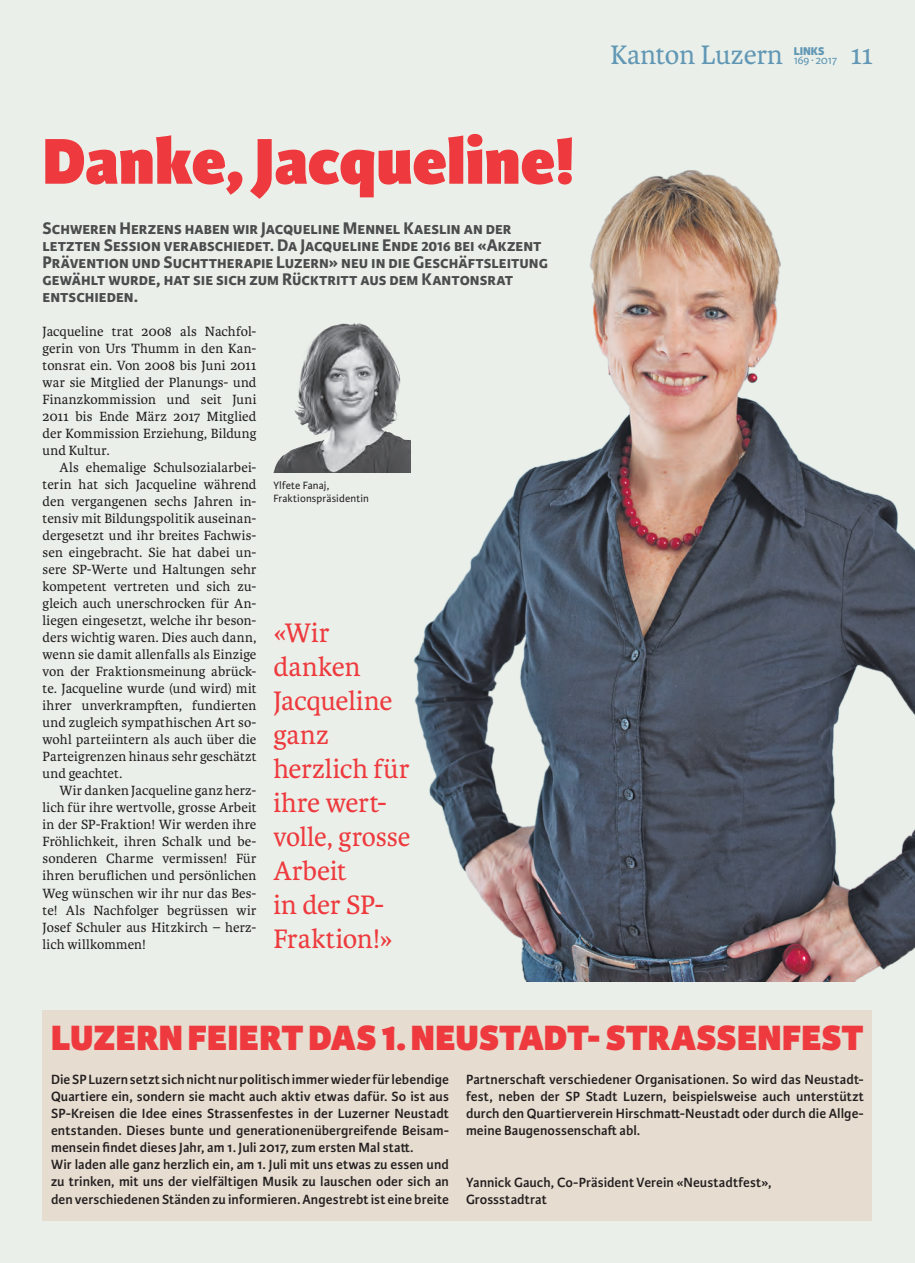
<style>
.page{position:relative;width:915px;height:1263px;background:#fff}
.page>*{position:absolute;margin:0;border:0;box-sizing:border-box;transform-origin:0 0}
.t1{font:800 69px "Karmina Sans";color:#ee3a3e}
.t2{font:800 37.5px "Karmina Sans";color:#ee3a3e}
.t3{font:28.5px/34px "Karmina";letter-spacing:-.005em;color:#ee3a3e}
.t4{font:28.5px "Karmina";color:#6197b5}
.t5{font:700 18px/17px "Karmina Sans";color:#4b4c4d}
.t6{font:14.25px/17px "Karmina";letter-spacing:.01em;color:#231f20;text-align:justify}
.t7{font:600 14.25px/17px "Karmina Sans";letter-spacing:.005em;color:#231f20}
.t8{font:12px "Karmina Sans";letter-spacing:-.035em;color:#6197b5}
.t9{font:800 12px "Karmina Sans";color:#6197b5}
.t10{font:11.25px/12.8px "Karmina Sans";letter-spacing:.015em;color:#231f20}
</style>
<div class="page">
<div style="left:0;top:0;width:914px;height:1263px;background:#eaf0e9"></div>
<img style="left:393px;top:170px;width:521px;height:811px">
<div style="left:43px;top:1010px;width:829px;height:210px;background:#e6dccf"></div>
<img style="left:273px;top:322px;width:137px;height:150px">
<h1 class="t1" style="left:43px;top:120px;width:533px">Danke, Jacqueline!</h1>
<p class="t5" style="left:43px;top:220px;width:507px">Schweren Herzens haben wir Jacqueline Mennel Kaeslin an der letzten Session verabschiedet. Da Jacqueline Ende 2016 bei «Akzent Prävention und Suchttherapie Luzern» neu in die Geschäftsleitung gewählt wurde, hat sie sich zum Rücktritt aus dem Kantonsrat entschieden.</p>
<p class="t6" style="left:43px;top:323px;width:215px">Jacqueline trat 2008 als Nachfol&shy;gerin von Urs Thumm in den Kan&shy;tonsrat ein. Von 2008 bis Juni 2011 war sie Mitglied der Planungs- und Finanzkommission und seit Juni 2011 bis Ende März 2017 Mitglied der Kommission Erziehung, Bildung und Kultur.</p>
<p class="t6" style="left:43px;top:459px;width:215px;text-indent:17px">Als ehemalige Schulsozialarbei&shy;terin hat sich Jacqueline während den vergangenen sechs Jahren in&shy;tensiv mit Bildungspolitik auseinan&shy;dergesetzt und ihr breites Fachwis&shy;sen eingebracht. Sie hat dabei un&shy;sere SP-Werte und Haltungen sehr kompetent vertreten und sich zu&shy;gleich auch unerschrocken für An&shy;liegen eingesetzt, welche ihr beson&shy;ders wichtig waren. Dies auch dann, wenn sie damit allenfalls als Einzige von der Fraktionsmeinung abrück&shy;te. Jacqueline wurde (und wird) mit ihrer unverkrampften, fundierten und zugleich sympathischen Art so&shy;wohl parteiintern als auch über die Parteigrenzen hinaus sehr geschätzt und geachtet.</p>
<p class="t6" style="left:43px;top:782px;width:215px;text-indent:17px">Wir danken Jacqueline ganz herz&shy;lich für ihre wertvolle, grosse Arbeit in der SP-Fraktion! Wir werden ihre Fröhlichkeit, ihren Schalk und be&shy;sonderen Charme vermissen! Für ihren beruflichen und persönlichen Weg wünschen wir ihr nur das Bes&shy;te! Als Nachfolger begrüssen wir Josef Schuler aus Hitzkirch – herz&shy;lich willkommen!</p>
<p class="t10" style="left:273px;top:479px;width:97px">Ylfete Fanaj,<br>Fraktionspräsidentin</p>
<h3 class="t3" style="left:273px;top:616px;width:138px">«Wir danken<br>Jacqueline ganz herzlich für ihre wert&shy;volle, grosse<br>Arbeit<br>in der SP-<br>Fraktion!»</h3>
<h3 class="t4" style="left:610px;top:39px;width:174px">Kanton Luzern</h3>
<p class="t9" style="left:793px;top:44px;width:32px">LINKS</p>
<p class="t8" style="left:793px;top:53px;width:45px">169∙ 2017</p>
<h3 class="t4" style="left:850px;top:39px;width:24px">11</h3>
<h2 class="t2" style="left:51px;top:1016px;width:813px">LUZERN FEIERT DAS 1. NEUSTADT- STRASSENFEST</h2>
<p class="t7" style="left:51px;top:1071px;width:399px">Die SP Luzern setzt sich nicht nur politisch immer wieder für lebendige Quartiere ein, sondern sie macht auch aktiv etwas dafür. So ist aus SP-Kreisen die Idee eines Strassenfestes in der Luzerner Neustadt entstanden. Dieses bunte und generationenübergreifende Beisam&shy;mensein findet dieses Jahr, am 1. Juli 2017, zum ersten Mal statt.<br>Wir laden alle ganz herzlich ein, am 1. Juli mit uns etwas zu essen und zu trinken, mit uns der vielfältigen Musik zu lauschen oder sich an den verschiedenen Ständen zu informieren. Angestrebt ist eine breite</p>
<p class="t7" style="left:466px;top:1071px;width:399px;text-align:justify">Partnerschaft verschiedener Organisationen. So wird das Neustadt&shy;fest, neben der SP Stadt Luzern, beispielsweise auch unterstützt durch den Quartierverein Hirschmatt-Neustadt oder durch die Allge&shy;meine Baugenossenschaft abl.</p>
<p class="t7" style="left:466px;top:1173px;width:307px">Yannick Gauch, Co-Präsident Verein «Neustadtfest»,<br>Grossstadtrat</p>
</div>
